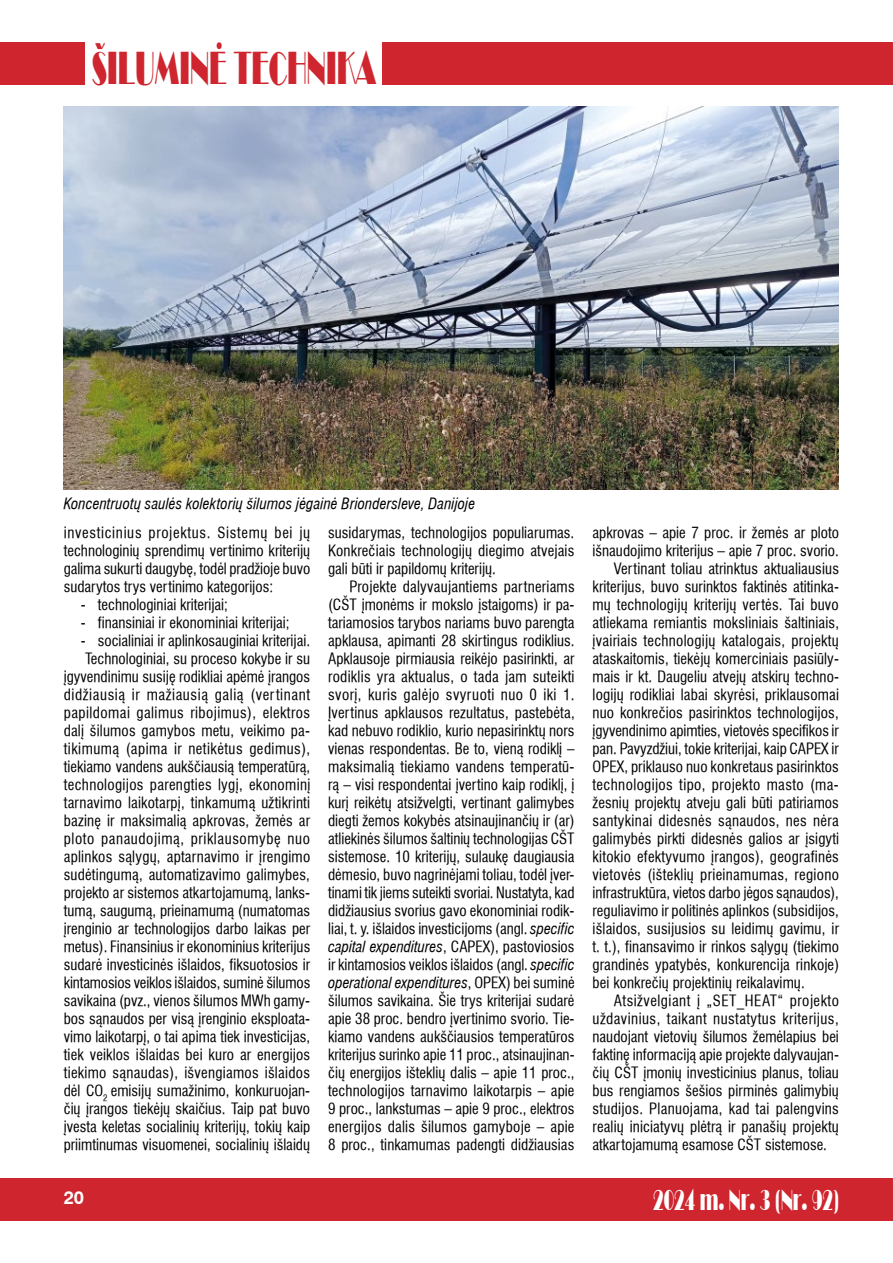
<style>
.page{position:relative;width:893px;height:1263px;background:#fff}
.page>*{position:absolute;margin:0;border:0;box-sizing:border-box;transform-origin:0 0}
.t1{font:48px "Broadway Normal";color:#ce252e;scale:.54 1}
.t2{font:30px "Broadway Normal";color:#fff;scale:.54 1}
.t3{font:700 18px "Helvetica LT";color:#fff}
.t4{font:condensed 15px/18px "Helvetica LT";letter-spacing:.005em;color:#000;text-align:justify}
.t5{font:condensed 15px "Helvetica LT";letter-spacing:.03em;color:#000}
.t6{font:italic condensed 15px "Helvetica LT";letter-spacing:.005em;color:#000}
.t7{font:condensed 15px "Helvetica LT";letter-spacing:.025em;color:#000}
.s1{font-style:italic}
</style>
<div class="page">
<div style="left:383px;top:43px;width:510px;height:42px;background:#ce252e"></div>
<div style="left:0;top:1178px;width:893px;height:42px;background:#ce252e"></div>
<div style="left:0;top:43px;width:85px;height:42px;background:#ce252e"></div>
<img style="left:64px;top:106px;width:775px;height:383px">
<h1 class="t1" style="left:92px;top:40px;width:528px">ÐILUMINË TECHNIKA</h1>
<p class="t6" style="left:64px;top:493px;width:413px">Koncentruotų saulės kolektorių šilumos jėgainė Briondersleve, Danijoje</p>
<p class="t4" style="left:64px;top:524px;width:248px">investicinius projektus. Sistemų bei jų technologinių sprendimų vertinimo kriterijų galima sukurti daugybę, todėl pradžioje buvo sudarytos trys vertinimo kategorijos:</p>
<p class="t4" style="left:81px;top:596px;width:149px">- technologiniai kriterijai;</p>
<p class="t4" style="left:81px;top:614px;width:210px">- finansiniai ir ekonominiai kriterijai;</p>
<p class="t4" style="left:64px;top:632px;width:248px;text-align:right">- socialiniai ir aplinkosauginiai kriterijai.<br>Technologiniai, su proceso kokybe ir su įgyvendinimu susiję rodikliai apėmė įrangos didžiausią ir mažiausią galią (vertinant papildomai galimus ribojimus), elektros dalį šilumos gamybos metu, veikimo pa&shy;tikimumą (apima ir netikėtus gedimus), tiekiamo vandens aukščiausią temperatūrą, technologijos parengties lygį, ekonominį tarnavimo laikotarpį, tinkamumą užtikrinti bazinę ir maksimalią apkrovas, žemės ar ploto panaudojimą, priklausomybę nuo aplinkos sąlygų, aptarnavimo ir įrengimo sudėtingumą, automatizavimo galimybes, projekto ar sistemos atkartojamumą, lanks&shy;tumą, saugumą, prieinamumą (numatomas įrenginio ar technologijos darbo laikas per metus). Finansinius ir ekonominius kriterijus sudarė investicinės išlaidos, fiksuotosios ir kintamosios veiklos išlaidos, suminė šilumos savikaina (pvz., vienos šilumos MWh gamy&shy;bos sąnaudos per visą įrenginio eksploata&shy;vimo laikotarpį, o tai apima tiek investicijas, tiek veiklos išlaidas bei kuro ar energijos tiekimo sąnaudas), išvengiamos išlaidos dėl CO<sub>2</sub> emisijų sumažinimo, konkuruojan&shy;čių įrangos tiekėjų skaičius. Taip pat buvo įvesta keletas socialinių kriterijų, tokių kaip priimtinumas visuomenei, socialinių išlaidų</p>
<p class="t4" style="left:328px;top:524px;width:248px">susidarymas, technologijos populiarumas.<br>Konkrečiais technologijų diegimo atvejais gali būti ir papildomų kriterijų.</p>
<p class="t4" style="left:328px;top:578px;width:248px;text-indent:21px">Projekte dalyvaujantiems partneriams (CŠT įmonėms ir mokslo įstaigoms) ir pa&shy;tariamosios tarybos nariams buvo parengta apklausa, apimanti 28 skirtingus rodiklius.<br>Apklausoje pirmiausia reikėjo pasirinkti, ar rodiklis yra aktualus, o tada jam suteikti svorį, kuris galėjo svyruoti nuo 0 iki 1.<br>Įvertinus apklausos rezultatus, pastebėta, kad nebuvo rodiklio, kurio nepasirinktų nors vienas respondentas. Be to, vieną rodiklį – maksimalią tiekiamo vandens temperatū&shy;rą – visi respondentai įvertino kaip rodiklį, į kurį reikėtų atsižvelgti, vertinant galimybes diegti žemos kokybės atsinaujinančių ir (ar) atliekinės šilumos šaltinių technologijas CŠT sistemose. 10 kriterijų, sulaukę daugiausia dėmesio, buvo nagrinėjami toliau, todėl įver&shy;tinami tik jiems suteikti svoriai. Nustatyta, kad didžiausius svorius gavo ekonominiai rodik&shy;liai, t. y. išlaidos investicijoms (angl. <span class="s1">specific capital expenditures</span>, CAPEX), pastoviosios ir kintamosios veiklos išlaidos (angl. <span class="s1">specific operational expenditures</span>, OPEX) bei suminė šilumos savikaina. Šie trys kriterijai sudarė apie 38 proc. bendro įvertinimo svorio. Tie&shy;kiamo vandens aukščiausios temperatūros kriterijus surinko apie 11 proc., atsinaujinan&shy;čių energijos išteklių dalis – apie 11 proc., technologijos tarnavimo laikotarpis – apie 9 proc., lankstumas – apie 9 proc., elektros energijos dalis šilumos gamyboje – apie 8 proc., tinkamumas padengti didžiausias</p>
<p class="t3" style="left:64px;top:1187px;width:22px">20</p>
<p class="t4" style="left:593px;top:524px;width:248px">apkrovas – apie 7 proc. ir žemės ar ploto</p>
<p class="t4" style="left:593px;top:542px;width:248px">išnaudojimo kriterijus – apie 7 proc. svorio.</p>
<p class="t4" style="left:614px;top:560px;width:227px">Vertinant toliau atrinktus aktualiausius</p>
<p class="t4" style="left:593px;top:578px;width:248px">kriterijus, buvo surinktos faktinės atitinka-</p>
<p class="t4" style="left:593px;top:596px;width:248px">mų technologijų kriterijų vertės. Tai buvo</p>
<p class="t4" style="left:593px;top:614px;width:248px">atliekama remiantis moksliniais šaltiniais,</p>
<p class="t4" style="left:593px;top:632px;width:248px">įvairiais technologijų katalogais, projektų</p>
<p class="t4" style="left:593px;top:650px;width:248px">ataskaitomis, tiekėjų komerciniais pasiūly-</p>
<p class="t4" style="left:593px;top:668px;width:248px">mais ir kt. Daugeliu atvejų atskirų techno-</p>
<p class="t4" style="left:593px;top:686px;width:248px">logijų rodikliai labai skyrėsi, priklausomai</p>
<p class="t4" style="left:593px;top:704px;width:248px">nuo konkrečios pasirinktos technologijos,</p>
<p class="t4" style="left:593px;top:722px;width:248px">įgyvendinimo apimties, vietovės specifikos ir</p>
<p class="t4" style="left:593px;top:740px;width:248px">pan. Pavyzdžiui, tokie kriterijai, kaip CAPEX ir</p>
<p class="t4" style="left:593px;top:758px;width:248px">OPEX, priklauso nuo konkretaus pasirinktos</p>
<p class="t7" style="left:593px;top:775px;width:248px">technologijos tipo, projekto masto (ma-</p>
<p class="t4" style="left:593px;top:794px;width:248px">žesnių projektų atveju gali būti patiriamos</p>
<p class="t4" style="left:593px;top:812px;width:248px">santykinai didesnės sąnaudos, nes nėra</p>
<p class="t4" style="left:593px;top:830px;width:248px">galimybės pirkti didesnės galios ar įsigyti</p>
<p class="t4" style="left:593px;top:848px;width:248px">kitokio efektyvumo įrangos), geografinės</p>
<p class="t4" style="left:593px;top:866px;width:248px">vietovės (išteklių prieinamumas, regiono</p>
<p class="t4" style="left:593px;top:884px;width:248px">infrastruktūra, vietos darbo jėgos sąnaudos),</p>
<p class="t4" style="left:593px;top:902px;width:248px">reguliavimo ir politinės aplinkos (subsidijos,</p>
<p class="t4" style="left:593px;top:920px;width:248px">išlaidos, susijusios su leidimų gavimu, ir</p>
<p class="t4" style="left:593px;top:938px;width:248px">t. t.), finansavimo ir rinkos sąlygų (tiekimo</p>
<p class="t4" style="left:593px;top:956px;width:248px">grandinės ypatybės, konkurencija rinkoje)</p>
<p class="t4" style="left:593px;top:974px;width:214px">bei konkrečių projektinių reikalavimų.</p>
<p class="t5" style="left:614px;top:991px;width:227px">Atsižvelgiant į „SET_HEAT“ projekto</p>
<p class="t5" style="left:593px;top:1009px;width:248px">uždavinius, taikant nustatytus kriterijus,</p>
<p class="t4" style="left:593px;top:1028px;width:248px">naudojant vietovių šilumos žemėlapius bei</p>
<p class="t4" style="left:593px;top:1046px;width:248px">faktinę informaciją apie projekte dalyvaujan-</p>
<p class="t4" style="left:593px;top:1064px;width:248px">čių CŠT įmonių investicinius planus, toliau</p>
<p class="t4" style="left:593px;top:1082px;width:248px">bus rengiamos šešios pirminės galimybių</p>
<p class="t4" style="left:593px;top:1100px;width:248px">studijos. Planuojama, kad tai palengvins</p>
<p class="t4" style="left:593px;top:1118px;width:248px">realių iniciatyvų plėtrą ir panašių projektų</p>
<p class="t4" style="left:593px;top:1136px;width:236px">atkartojamumą esamose CŠT sistemose.</p>
<h2 class="t2" style="left:653px;top:1182px;width:345px">2024 m. Nr. 3 (Nr. 92)</h2>
</div>
